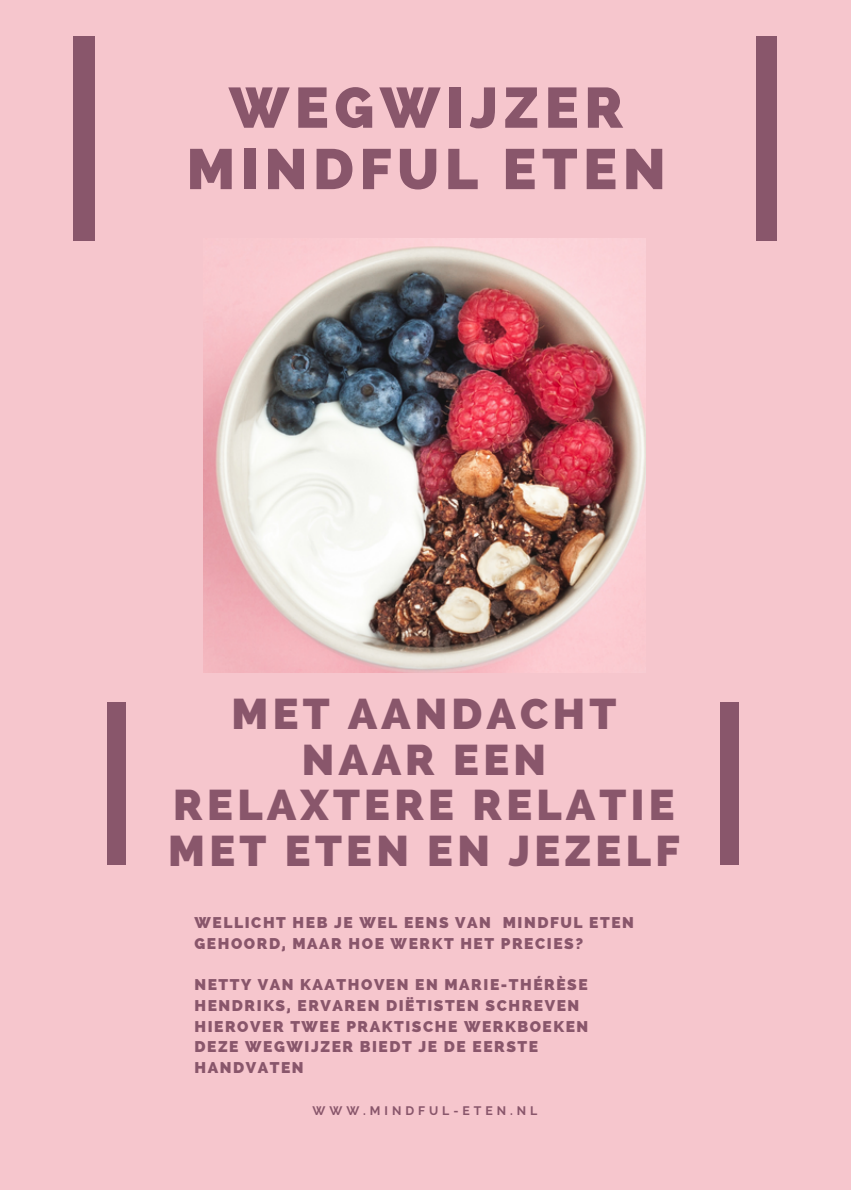
<style>
.page{position:relative;width:851px;height:1191px;background:#fff}
.page>*{position:absolute;margin:0;border:0;box-sizing:border-box;transform-origin:0 0}
.t1{font:800 56.8px/61.4px "Raleway";letter-spacing:.1em;color:#89566b;text-align:center}
.t2{font:800 43.2px/45.8px "Raleway";letter-spacing:.1em;color:#89566b;text-align:center}
.t3{font:800 15.6px/20.8px "Raleway";letter-spacing:.1em;color:#89566b}
.t4{font:700 12.4px "Raleway";letter-spacing:.32em;color:#89566b}
</style>
<div class="page">
<div style="left:0;top:0;width:849px;height:1189px;background:#f6c6cd"></div>
<div style="left:107px;top:702px;width:19px;height:163px;background:#89566b"></div>
<div style="left:719px;top:702px;width:19px;height:163px;background:#89566b"></div>
<img style="left:203px;top:239px;width:442px;height:434px">
<div style="left:73px;top:36px;width:21px;height:204px;background:#89566b"></div>
<div style="left:755px;top:36px;width:21px;height:204px;background:#89566b"></div>
<p class="t1" style="left:186px;top:77px;width:480px">WEGWIJZER<br>MINDFUL ETEN</p>
<p class="t2" style="left:168px;top:691px;width:512px">MET AANDACHT<br>NAAR EEN<br>RELAXTERE RELATIE<br>MET ETEN EN JEZELF</p>
<p class="t3" style="left:194px;top:912px;width:440px">WELLICHT HEB JE WEL EENS VAN MINDFUL ETEN<br>GEHOORD, MAAR HOE WERKT HET PRECIES?</p>
<p class="t3" style="left:194px;top:974px;width:395px">NETTY VAN KAATHOVEN EN MARIE-THÉRÈSE<br>HENDRIKS, ERVAREN DIËTISTEN SCHREVEN<br>HIEROVER TWEE PRAKTISCHE WERKBOEKEN</p>
<p class="t3" style="left:194px;top:1037px;width:345px">DEZE WEGWIJZER BIEDT JE DE EERSTE<br>HANDVATEN</p>
<p class="t4" style="left:312px;top:1103px;width:226px">WWW.MINDFUL-ETEN.NL</p>
</div>
